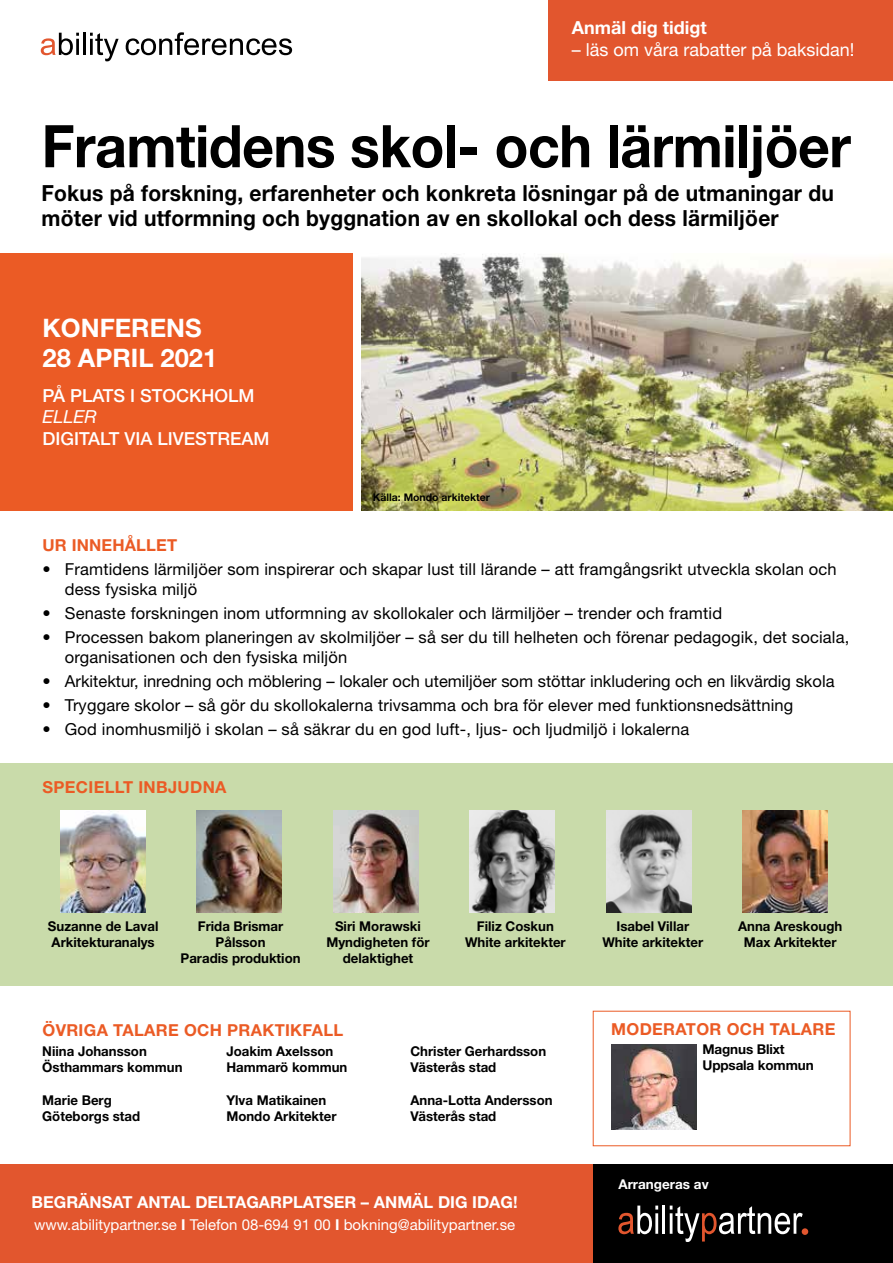
<style>
.page{position:relative;width:893px;height:1263px;background:#fff}
.page>*{position:absolute;margin:0;border:0;box-sizing:border-box;transform-origin:0 0}
.t1{font:700 58.8px "Helvetica Neue LT Std";letter-spacing:-.01em;color:#000;scale:.94 1}
.t2{font:700 25.5px/30.6px "Helvetica Neue LT Std";color:#fff}
.t3{font:700 22.2px/25.2px "Helvetica Neue LT Std";letter-spacing:.01em;color:#000;scale:.94 1}
.t4{font:500 18px "Helvetica Neue LT Std";color:#fff}
.t5{font:18px "Helvetica Neue LT Std";color:#fff}
.t6{font:700 18px "Helvetica Neue LT Std";color:#fff}
.t7{font:italic 18px "Helvetica Neue LT Std";color:#fff}
.t8{font:16.5px/19.8px "Helvetica Neue LT Std";letter-spacing:.01em;color:#000}
.t9{font:700 16.5px "Helvetica Neue LT Std";letter-spacing:.02em;color:#eb5b25}
.t10{font:700 16.5px "Helvetica Neue LT Std";color:#fff}
.t11{font:15px "Helvetica Neue LT Std";color:#fff}
.t12{font:700 13.5px/16.2px "Helvetica Neue LT Std";color:#000}
.t13{font:700 13.5px "Helvetica Neue LT Std";color:#fff}
.t14{font:700 10.5px "Helvetica Neue LT Std";color:#000}
.s1{font-weight:700}
</style>
<div class="page">
<svg style="left:41px;top:33px;width:38px;height:22px"></svg>
<hr style="left:83px;top:33px;width:3px;height:22px;background:#000">
<svg style="left:90px;top:33px;width:29px;height:28px"></svg>
<svg style="left:126px;top:32px;width:166px;height:23px"></svg>
<div style="left:549px;top:0;width:344px;height:81px;background:#e2562e"></div>
<div style="left:593px;top:1164px;width:300px;height:99px;background:#000"></div>
<div style="left:0;top:1164px;width:593px;height:99px;background:#e2562e"></div>
<svg style="left:618px;top:1205px;width:40px;height:29px"></svg>
<hr style="left:662px;top:1205px;width:3px;height:29px;background:#fff">
<svg style="left:670px;top:1205px;width:133px;height:37px"></svg>
<div style="left:802px;top:1228px;width:6px;height:7px;background:#e2562e;border-radius:50%"></div>
<div style="left:0;top:253px;width:353px;height:257px;background:#eb5b25"></div>
<img style="left:362px;top:254px;width:531px;height:256px">
<div style="left:0;top:763px;width:893px;height:223px;background:#c9dbaa"></div>
<img style="left:60px;top:810px;width:85px;height:102px">
<img style="left:197px;top:810px;width:85px;height:102px">
<img style="left:333px;top:810px;width:85px;height:102px">
<img style="left:470px;top:810px;width:85px;height:102px">
<img style="left:606px;top:810px;width:85px;height:102px">
<img style="left:742px;top:810px;width:85px;height:102px">
<img style="left:611px;top:1044px;width:85px;height:85px">
<p class="t6" style="left:572px;top:17px;width:136px">Anmäl dig tidigt</p>
<p class="t5" style="left:572px;top:39px;width:284px">– läs om våra rabatter på baksidan!</p>
<h1 class="t1" style="left:42px;top:110px;width:862px">Framtidens skol- och lärmiljöer</h1>
<h3 class="t3" style="left:42px;top:180px;width:844px">Fokus på forskning, erfarenheter och konkreta lösningar på de utmaningar du möter vid utformning och byggnation av en skollokal och dess lärmiljöer</h3>
<h2 class="t2" style="left:43px;top:312px;width:176px">KONFERENS<br>28 APRIL 2021</h2>
<p class="t4" style="left:43px;top:384px;width:214px">PÅ PLATS I STOCKHOLM</p>
<p class="t7" style="left:43px;top:406px;width:56px">ELLER</p>
<p class="t4" style="left:43px;top:428px;width:229px">DIGITALT VIA LIVESTREAM</p>
<p class="t14" style="left:373px;top:490px;width:119px">Källa: Mondo arkitekter</p>
<p class="t9" style="left:43px;top:535px;width:136px">UR INNEHÅLLET</p>
<p class="t8" style="left:65px;top:559px;width:773px;text-indent:-22px">• Framtidens lärmiljöer som inspirerar och skapar lust till lärande – att framgångsrikt utveckla skolan och dess fysiska miljö</p>
<p class="t8" style="left:43px;top:603px;width:681px">• Senaste forskningen inom utformning av skollokaler och lärmiljöer – trender och framtid</p>
<p class="t8" style="left:65px;top:627px;width:786px;text-indent:-22px">• Processen bakom planeringen av skolmiljöer – så ser du till helheten och förenar pedagogik, det sociala, organisationen och den fysiska miljön</p>
<p class="t8" style="left:43px;top:671px;width:793px">• Arkitektur, inredning och möblering – lokaler och utemiljöer som stöttar inkludering och en likvärdig skola</p>
<p class="t8" style="left:43px;top:695px;width:752px">• Tryggare skolor – så gör du skollokalerna trivsamma och bra för elever med funktionsnedsättning</p>
<p class="t8" style="left:43px;top:719px;width:648px">• God inomhusmiljö i skolan – så säkrar du en god luft-, ljus- och ljudmiljö i lokalerna</p>
<p class="t9" style="left:43px;top:777px;width:186px">SPECIELLT INBJUDNA</p>
<p class="t12" style="left:48px;top:917px;width:112px">Suzanne de Laval<br>Arkitekturanalys</p>
<p class="t12" style="left:181px;top:917px;width:122px;text-align:center">Frida Brismar<br>Pålsson<br>Paradis produktion</p>
<p class="t12" style="left:326px;top:917px;width:105px;text-align:center">Siri Morawski<br>Myndigheten för delaktighet</p>
<p class="t12" style="left:465px;top:917px;width:102px;text-align:center">Filiz Coskun<br>White arkitekter</p>
<p class="t12" style="left:602px;top:917px;width:102px;text-align:center">Isabel Villar<br>White arkitekter</p>
<p class="t12" style="left:738px;top:917px;width:106px;text-align:center">Anna Areskough<br>Max Arkitekter</p>
<p class="t9" style="left:43px;top:1020px;width:302px">ÖVRIGA TALARE OCH PRAKTIKFALL</p>
<p class="t9" style="left:611px;top:1019px;width:226px">MODERATOR OCH TALARE</p>
<p class="t12" style="left:42px;top:1043px;width:142px">Niina Johansson<br>Östhammars kommun</p>
<p class="t12" style="left:42px;top:1091px;width:99px">Marie Berg<br>Göteborgs stad</p>
<p class="t12" style="left:226px;top:1043px;width:122px">Joakim Axelsson<br>Hammarö kommun</p>
<p class="t12" style="left:226px;top:1091px;width:112px">Ylva Matikainen<br>Mondo Arkitekter</p>
<p class="t12" style="left:410px;top:1043px;width:137px">Christer Gerhardsson<br>Västerås stad</p>
<p class="t12" style="left:410px;top:1091px;width:144px">Anna-Lotta Andersson<br>Västerås stad</p>
<p class="t10" style="left:32px;top:1192px;width:488px">BEGRÄNSAT ANTAL DELTAGARPLATSER – ANMÄL DIG IDAG!</p>
<p class="t11" style="left:34px;top:1216px;width:483px">www.abilitypartner.se <span class="s1">I</span> Telefon 08-694 91 00 <span class="s1">I</span> bokning@abilitypartner.se</p>
<p class="t12" style="left:702px;top:1041px;width:113px">Magnus Blixt<br>Uppsala kommun</p>
<p class="t13" style="left:618px;top:1175px;width:92px">Arrangeras av</p>
</div>
